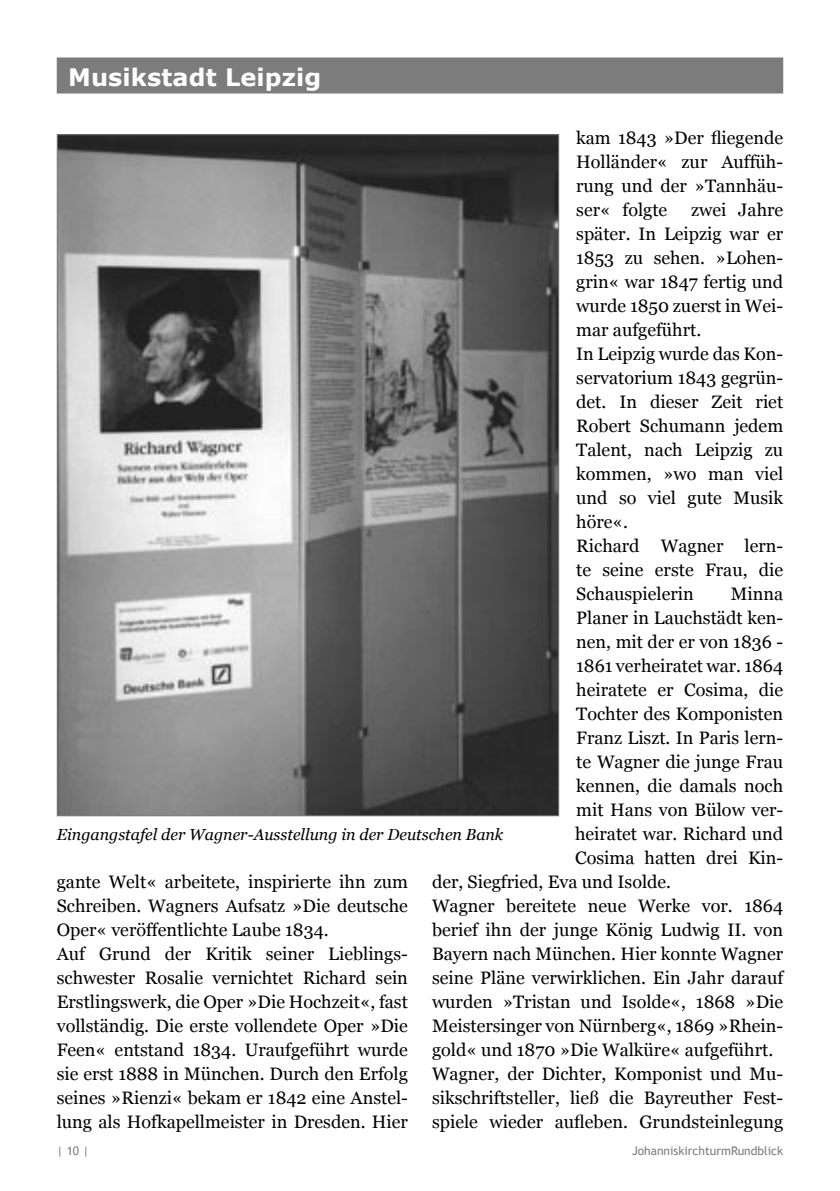
<style>
.page{position:relative;width:840px;height:1191px;background:#fff}
.page>*{position:absolute;margin:0;border:0;box-sizing:border-box;transform-origin:0 0}
.t1{font:700 24px "Verdana";letter-spacing:.005em;color:#fff}
.t2{font:18px/24px "Georgia";color:#000}
.t3{font:italic 16px "Georgia";color:#000}
.t4{font:12px "Trebuchet MS";color:#7c7c7c}
</style>
<div class="page">
<div style="left:57px;top:57px;width:725px;height:36px;background:#7c7c7c"></div>
<img style="left:59px;top:136px;width:498px;height:678px">
<h1 class="t1" style="left:68px;top:61px;width:255px">Musikstadt Leipzig</h1>
<p class="t2" style="left:576px;top:126px;width:208px;text-align:justify">kam 1843 »Der fliegende Holländer« zur Auffüh&shy;rung und der »Tannhäu&shy;ser« folgte</p>
<p class="t2" style="left:576px;top:198px;width:208px;text-indent:115px">zwei Jahre später. In Leipzig war er<br>1853 zu sehen. »Lohen&shy;grin« war 1847 fertig und wurde 1850 zuerst in Wei&shy;mar aufgeführt.<br>In Leipzig wurde das Kon&shy;servatorium 1843 gegrün&shy;det. In dieser Zeit riet<br>Robert Schumann jedem<br>Talent, nach Leipzig zu kommen, »wo man viel und so viel gute Musik höre«.<br>Richard Wagner lern&shy;te seine erste Frau, die<br>Schauspielerin</p>
<p class="t2" style="left:730px;top:582px;width:54px">Minna</p>
<p class="t2" style="left:576px;top:606px;width:208px">Planer in Lauchstädt ken-</p>
<p class="t2" style="left:576px;top:630px;width:208px">nen, mit der er von 1836 -</p>
<p class="t2" style="left:576px;top:654px;width:208px">1861 verheiratet war. 1864</p>
<p class="t2" style="left:576px;top:678px;width:208px">heiratete er Cosima, die</p>
<p class="t2" style="left:576px;top:702px;width:208px">Tochter des Komponisten</p>
<p class="t2" style="left:576px;top:726px;width:208px">Franz Liszt. In Paris lern-</p>
<p class="t2" style="left:576px;top:750px;width:208px">te Wagner die junge Frau</p>
<p class="t2" style="left:576px;top:774px;width:208px">kennen, die damals noch</p>
<p class="t2" style="left:576px;top:798px;width:208px">mit Hans von Bülow ver-</p>
<p class="t2" style="left:574px;top:822px;width:209px">heiratet war. Richard und</p>
<p class="t2" style="left:574px;top:846px;width:209px">Cosima hatten drei Kin-</p>
<p class="t2" style="left:432px;top:870px;width:240px">der, Siegfried, Eva und Isolde.</p>
<p class="t2" style="left:432px;top:894px;width:352px">Wagner bereitete neue Werke vor. 1864</p>
<p class="t2" style="left:432px;top:918px;width:352px">berief ihn der junge König Ludwig II. von</p>
<p class="t2" style="left:432px;top:942px;width:352px">Bayern nach München. Hier konnte Wagner</p>
<p class="t2" style="left:432px;top:966px;width:352px">seine Pläne verwirklichen. Ein Jahr darauf</p>
<p class="t2" style="left:432px;top:990px;width:352px">wurden »Tristan und Isolde«, 1868 »Die</p>
<p class="t2" style="left:432px;top:1014px;width:352px">Meistersinger von Nürnberg«, 1869 »Rhein-</p>
<p class="t2" style="left:432px;top:1038px;width:342px">gold« und 1870 »Die Walküre« aufgeführt.</p>
<p class="t2" style="left:432px;top:1062px;width:352px">Wagner, der Dichter, Komponist und Mu-</p>
<p class="t2" style="left:432px;top:1086px;width:352px">sikschriftsteller, ließ die Bayreuther Fest-</p>
<p class="t2" style="left:432px;top:1110px;width:352px">spiele wieder aufleben. Grundsteinlegung</p>
<p class="t3" style="left:57px;top:825px;width:448px">Eingangstafel der Wagner-Ausstellung in der Deutschen Bank</p>
<p class="t2" style="left:57px;top:870px;width:352px">gante Welt« arbeitete, inspirierte ihn zum Schreiben. Wagners Aufsatz »Die deutsche Oper« veröffentlichte Laube 1834.<br>Auf Grund der Kritik seiner Lieblings&shy;schwester Rosalie vernichtet Richard sein Erstlingswerk, die Oper »Die Hochzeit«, fast vollständig. Die erste vollendete Oper »Die Feen« entstand 1834. Uraufgeführt wurde sie erst 1888 in München. Durch den Erfolg seines »Rienzi« bekam er 1842 eine Anstel&shy;lung als Hofkapellmeister in Dresden. Hier</p>
<p class="t4" style="left:57px;top:1143px;width:34px">| 10 |</p>
<p class="t4" style="left:631px;top:1143px;width:153px">JohanniskirchturmRundblick</p>
</div>
